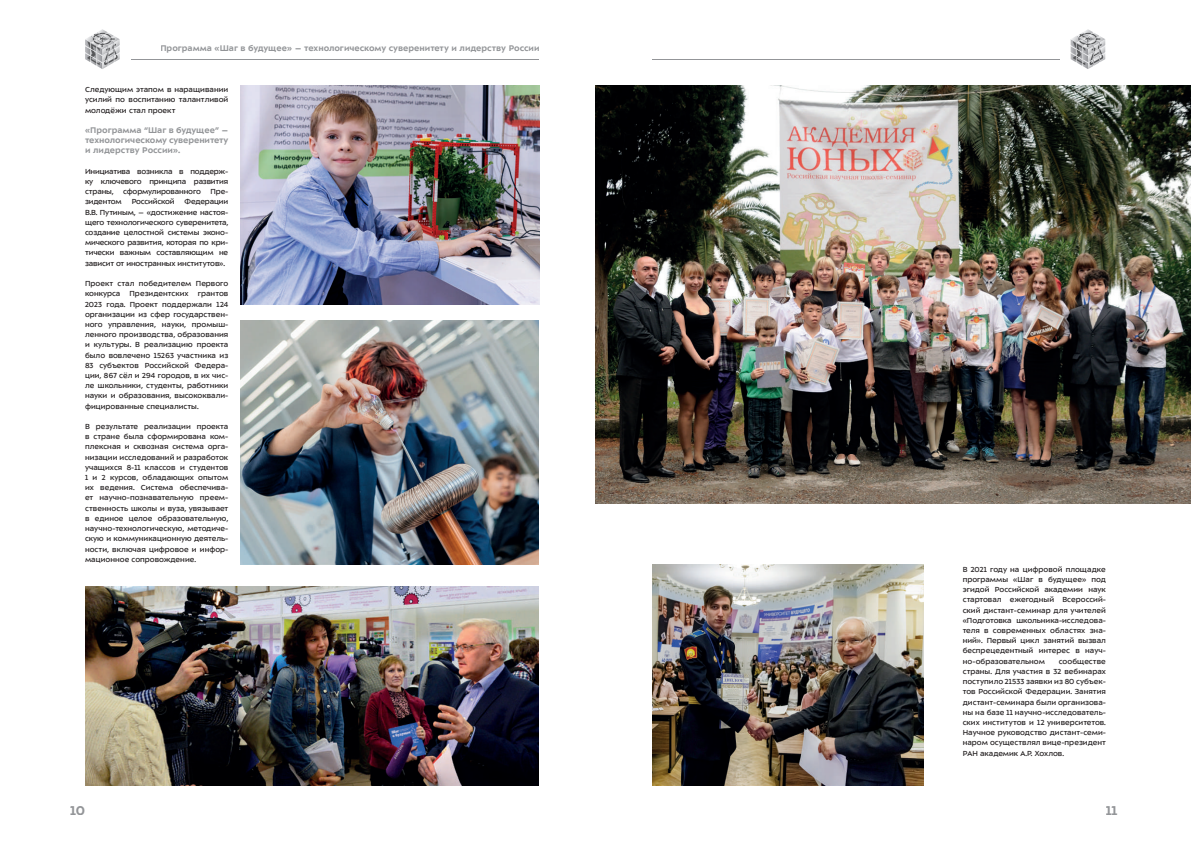
<style>
.page{position:relative;width:1191px;height:842px;background:#fff}
.page>*{position:absolute;margin:0;border:0;box-sizing:border-box;transform-origin:0 0}
.t1{font:700 14px "ALS Sector";color:#939598}
.t2{font:700 9px/10.2px "ALS Sector";color:#939598;text-align:justify}
.t3{font:8px/10.2px "ALS Sector";color:#231f20;text-align:justify}
</style>
<div class="page">
<svg style="left:85px;top:29px;width:35px;height:40px"></svg>
<svg style="left:1070px;top:29px;width:35px;height:40px"></svg>
<hr style="left:132px;top:59px;width:407px;height:1px;background:#939598">
<hr style="left:652px;top:59px;width:407px;height:1px;background:#939598">
<img style="left:240px;top:85px;width:299px;height:219px">
<img style="left:595px;top:85px;width:596px;height:419px">
<img style="left:85px;top:586px;width:454px;height:199px">
<img style="left:240px;top:320px;width:299px;height:245px">
<img style="left:652px;top:564px;width:272px;height:221px">
<p class="t2" style="left:160px;top:43px;width:380px">Программа «Шаг в будущее» – технологическому суверенитету и лидерству России</p>
<p class="t3" style="left:85px;top:84px;width:145px">Следующим этапом в наращивании усилий по воспитанию талантливой молодёжи стал проект</p>
<p class="t2" style="left:85px;top:125px;width:145px">«Программа “Шаг в будущее” – технологическому суверенитету и лидерству России».</p>
<p class="t3" style="left:85px;top:166px;width:145px">Инициатива возникла в поддерж&shy;ку ключевого принципа развития страны, сформулированного Пре&shy;зидентом Российской Федерации В.В. Путиным, – «достижение настоя&shy;щего технологического суверенитета, создание целостной системы эконо&shy;мического развития, которая по кри&shy;тически важным составляющим не зависит от иностранных институтов».</p>
<p class="t3" style="left:85px;top:278px;width:145px">Проект стал победителем Первого конкурса Президентских грантов 2023 года. Проект поддержали 124 организации из сфер государствен&shy;ного управления, науки, промыш&shy;ленного производства, образования и культуры. В реализацию проекта было вовлечено 15263 участника из 83 субъектов Российской Федера&shy;ции, 867 сёл и 294 городов, в их чис&shy;ле школьники, студенты, работники науки и образования, высококвали&shy;фицированные специалисты.</p>
<p class="t3" style="left:85px;top:421px;width:145px">В результате реализации проекта в стране была сформирована ком&shy;плексная и сквозная система орга&shy;низации исследований и разработок учащихся 8-11 классов и студентов 1 и 2 курсов, обладающих опытом их ведения. Система обеспечива&shy;ет научно-познавательную преем&shy;ственность школы и вуза, увязывает в единое целое образовательную, научно-технологическую, методиче&shy;скую и коммуникационную деятель&shy;ности, включая цифровое и инфор&shy;мационное сопровождение.</p>
<p class="t3" style="left:962px;top:564px;width:145px">В 2021 году на цифровой площадке программы «Шаг в будущее» под эгидой Российской академии наук стартовал ежегодный Всероссий&shy;ский дистант-семинар для учителей «Подготовка школьника-исследова&shy;теля в современных областях зна&shy;ний». Первый цикл занятий вызвал беспрецедентный интерес в науч&shy;но-образовательном</p>
<p class="t3" style="left:962px;top:656px;width:145px;text-indent:96px">сообществе страны. Для участия в 32 вебинарах поступило 21533 заявки из 80 субъек&shy;тов Российской Федерации. Занятия дистант-семинара были организова&shy;ны на базе 11 научно-исследователь&shy;ских институтов и 12 университетов.<br>Научное руководство дистант-семи&shy;наром осуществлял вице-президент РАН академик А.Р. Хохлов.</p>
<h1 class="t1" style="left:70px;top:803px;width:16px">10</h1>
<h1 class="t1" style="left:1106px;top:803px;width:13px">11</h1>
</div>
